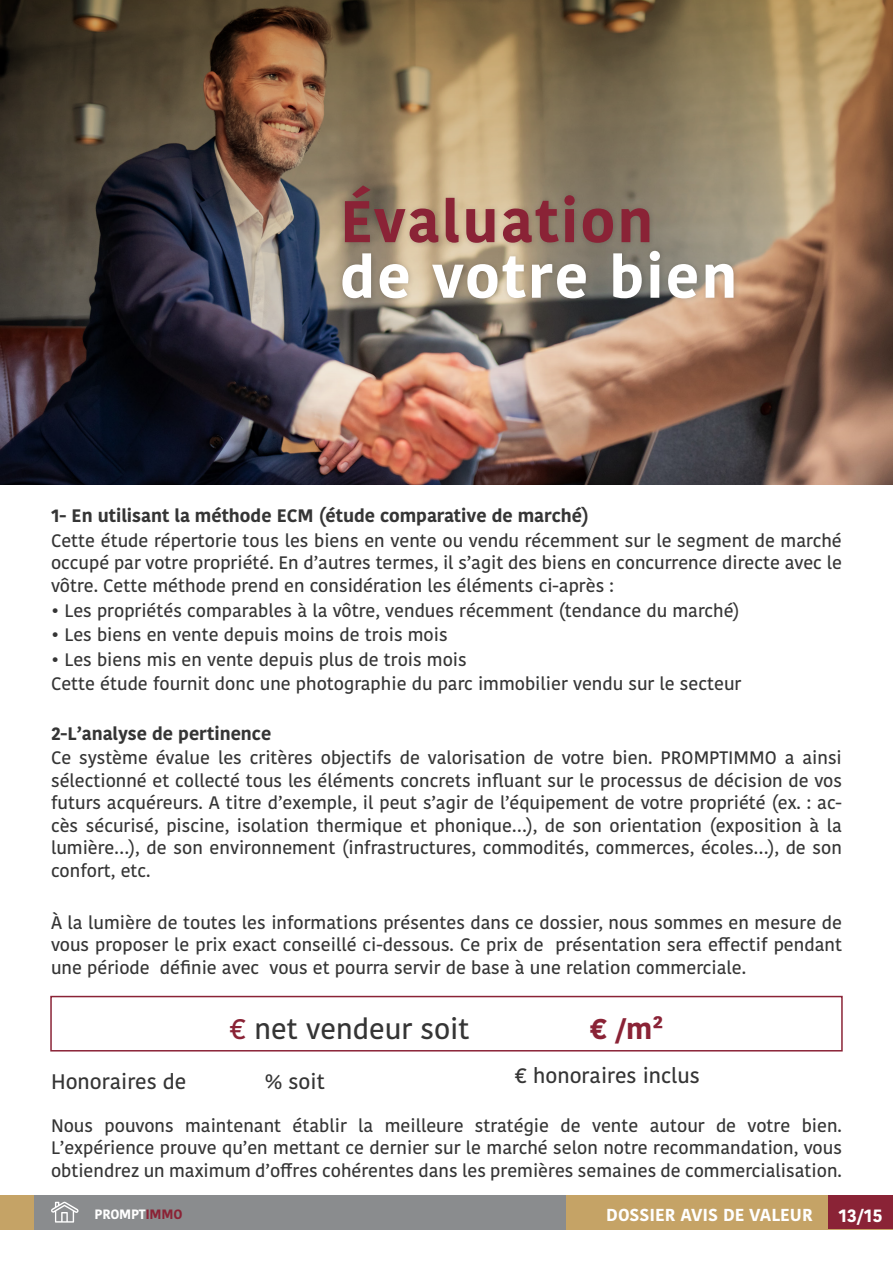
<style>
.page{position:relative;width:893px;height:1263px;background:#fff}
.page>*{position:absolute;margin:0;border:0;box-sizing:border-box;transform-origin:0 0}
.t1{font:700 58.5px "Kohinoor Bangla";letter-spacing:.04em;color:#fff}
.t2{font:700 58.5px "Kohinoor Bangla";letter-spacing:.04em;color:#8a2336}
.texte_courant{font:500 28.5px "Kohinoor Bangla";color:#353535}
.texte_courant-2{font:700 28.5px "Kohinoor Bangla";color:#8a2336}
.texte_courant-3{font:500 21px "Kohinoor Bangla";color:#353535}
.texte_courant-4{font:500 18px/22.5px "Kohinoor Bangla";color:#353535;text-align:justify}
.texte_courant-5{font:700 18px "Kohinoor Bangla";color:#353535}
.t3{font:700 18px "Kohinoor Bangla";color:#fff}
.t4{font:700 17.25px "Kohinoor Bangla";color:#fff}
.t5{font:700 13.5px "Kohinoor Bangla";letter-spacing:-.02em;color:#fff}
.s1{color:#8a2336}
</style>
<div class="page">
<div style="left:0;top:1195px;width:893px;height:34px;background:#c5a366"></div>
<div style="left:34px;top:1195px;width:532px;height:34px;background:#8a8c8e"></div>
<div style="left:828px;top:1195px;width:65px;height:34px;background:#8a2336"></div>
<svg style="left:51px;top:1201px;width:28px;height:21px"></svg>
<img style="left:0;top:452px;width:893px;height:33px">
<img style="left:0;top:0;width:893px;height:452px">
<div style="left:50px;top:996px;width:793px;height:55px;border:2px solid #8a2336"></div>
<div style="left:340px;top:181px;width:316px;height:68px;background:#231f20;opacity:.2"></div>
<div style="left:338px;top:246px;width:401px;height:58px;background:#231f20;opacity:.2"></div>
<p class="t2" style="left:340px;top:170px;width:315px">Évaluation</p>
<p class="t1" style="left:340px;top:226px;width:399px">de votre bien</p>
<p class="texte_courant-5" style="left:51px;top:500px;width:539px">1- En utilisant la méthode ECM (étude comparative de marché)</p>
<p class="texte_courant-4" style="left:51px;top:529px;width:792px">Cette étude répertorie tous les biens en vente ou vendu récemment sur le segment de marché occupé par votre propriété. En d’autres termes, il s’agit des biens en concurrence directe avec le vôtre. Cette méthode prend en considération les éléments ci-après :</p>
<p class="texte_courant-4" style="left:51px;top:598px;width:690px">• Les propriétés comparables à la vôtre, vendues récemment (tendance du marché)</p>
<p class="texte_courant-4" style="left:51px;top:623px;width:398px">• Les biens en vente depuis moins de trois mois</p>
<p class="texte_courant-4" style="left:51px;top:648px;width:417px">• Les biens mis en vente depuis plus de trois mois</p>
<p class="texte_courant-4" style="left:51px;top:672px;width:692px">Cette étude fournit donc une photographie du parc immobilier vendu sur le secteur</p>
<p class="texte_courant-5" style="left:51px;top:717px;width:222px">2-L’analyse de pertinence</p>
<p class="texte_courant-4" style="left:51px;top:746px;width:792px">Ce système évalue les critères objectifs de valorisation de votre bien. PROMPTIMMO a ainsi sélectionné et collecté tous les éléments concrets influant sur le processus de décision de vos futurs acquéreurs. A titre d’exemple, il peut s’agir de l’équipement de votre propriété (ex. : ac&shy;cès sécurisé, piscine, isolation thermique et phonique…), de son orientation (exposition à la lumière…), de son environnement (infrastructures, commodités, commerces, écoles…), de son confort, etc.</p>
<p class="texte_courant-4" style="left:51px;top:911px;width:792px">À la lumière de toutes les informations présentes dans ce dossier, nous sommes en mesure de vous proposer le prix exact conseillé ci-dessous. Ce prix de présentation sera effectif pendant une période définie avec vous et pourra servir de base à une relation commerciale.</p>
<p class="texte_courant" style="left:229px;top:1006px;width:242px"><span class="s1">€</span> net vendeur soit</p>
<p class="texte_courant-2" style="left:589px;top:1003px;width:76px">€ /m²</p>
<p class="texte_courant-3" style="left:51px;top:1065px;width:137px">Honoraires de</p>
<p class="texte_courant-3" style="left:265px;top:1065px;width:61px">% soit</p>
<p class="texte_courant-3" style="left:514px;top:1058px;width:187px">€ honoraires inclus</p>
<p class="texte_courant-4" style="left:51px;top:1113px;width:792px">Nous pouvons maintenant établir la meilleure stratégie de vente autour de votre bien.<br>L’expérience prouve qu’en mettant ce dernier sur le marché selon notre recommandation, vous obtiendrez un maximum d’offres cohérentes dans les premières semaines de commercialisation.</p>
<p class="t5" style="left:95px;top:1203px;width:89px">PROMPT<span class="s1">IMMO</span></p>
<p class="t4" style="left:606px;top:1200px;width:208px">DOSSIER AVIS DE VALEUR</p>
<p class="t3" style="left:838px;top:1200px;width:46px">13/15</p>
</div>
